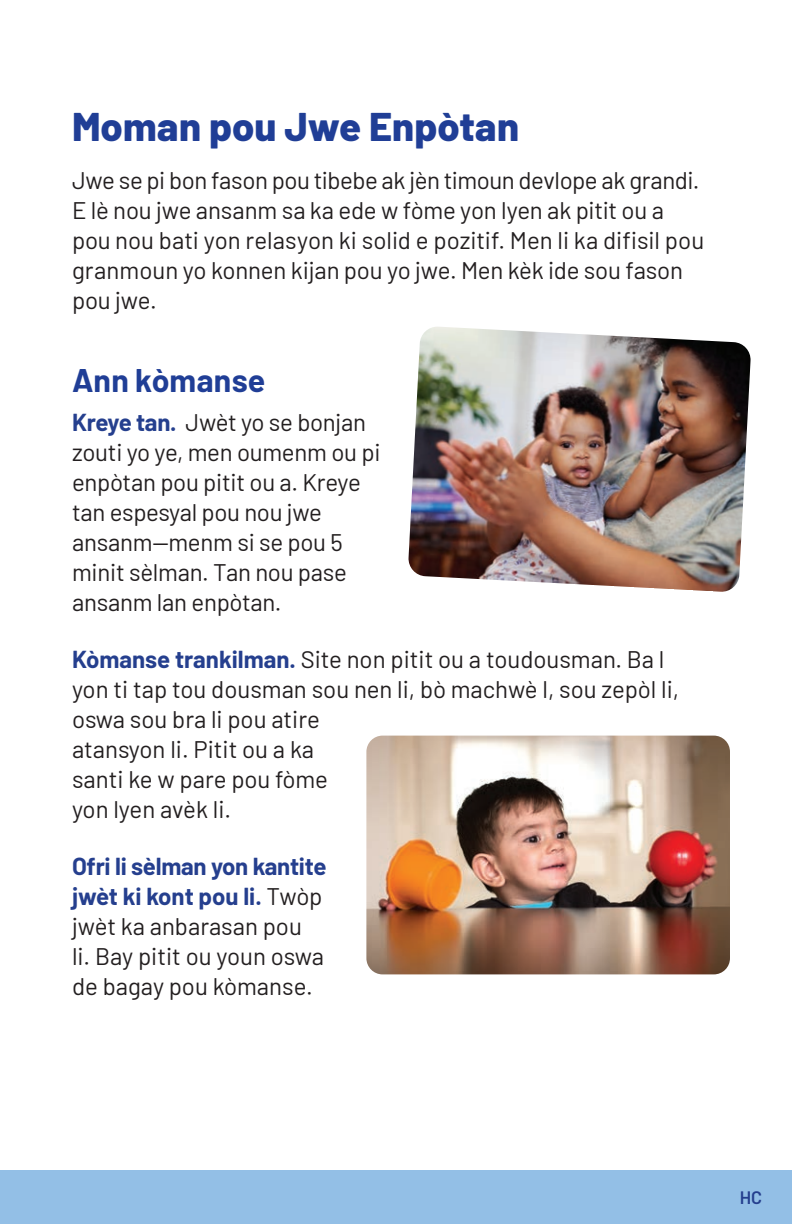
<style>
.page{position:relative;width:792px;height:1224px;background:#fff}
.page>*{position:absolute;margin:0;border:0;box-sizing:border-box;transform-origin:0 0}
.t1{font:800 40px "Barlow";letter-spacing:.005em;color:#203e96}
.t2{font:700 32px "Barlow";letter-spacing:.01em;color:#203e96}
.t3{font:24px/30px "Barlow";letter-spacing:-.01em;color:#231f20}
.t4{font:600 18px "Barlow";color:#253f8e}
.s1{font-weight:700;color:#253f8e}
</style>
<div class="page">
<img style="left:366px;top:736px;width:364px;height:238px">
<img style="left:408px;top:327px;width:343px;height:265px">
<div style="left:0;top:1170px;width:792px;height:54px;background:#93bfe6"></div>
<p class="t1" style="left:72px;top:97px;width:449px">Moman pou Jwe Enpòtan</p>
<p class="t3" style="left:72px;top:163px;width:634px">Jwe se pi bon fason pou tibebe ak jèn timoun devlope ak grandi.<br>E lè nou jwe ansanm sa ka ede w fòme yon lyen ak pitit ou a pou nou bati yon relasyon ki solid e pozitif. Men li ka difisil pou granmoun yo konnen kijan pou yo jwe. Men kèk ide sou fason pou jwe.</p>
<p class="t2" style="left:72px;top:357px;width:195px">Ann kòmanse</p>
<p class="t3" style="left:72px;top:406px;width:310px"><span class="s1">Kreye tan.</span> Jwèt yo se bonjan zouti yo ye, men oumenm ou pi enpòtan pou pitit ou a. Kreye tan espesyal pou nou jwe ansanm—menm si se pou 5 minit sèlman. Tan nou pase ansanm lan enpòtan.</p>
<p class="t3" style="left:72px;top:643px;width:609px"><span class="s1">Kòmanse trankilman.</span> Site non pitit ou a toudousman. Ba l yon ti tap tou dousman sou nen li, bò machwè l, sou zepòl li, oswa sou bra li pou atire<br>atansyon li. Pitit ou a ka<br>santi ke w pare pou fòme<br>yon lyen avèk li.</p>
<p class="t3" style="left:72px;top:850px;width:256px"><span class="s1">Ofri li sèlman yon kantite jwèt ki kont pou li.</span> Twòp jwèt ka anbarasan pou<br>li. Bay pitit ou youn oswa de bagay pou kòmanse.</p>
<p class="t4" style="left:740px;top:1184px;width:24px">HC</p>
</div>
